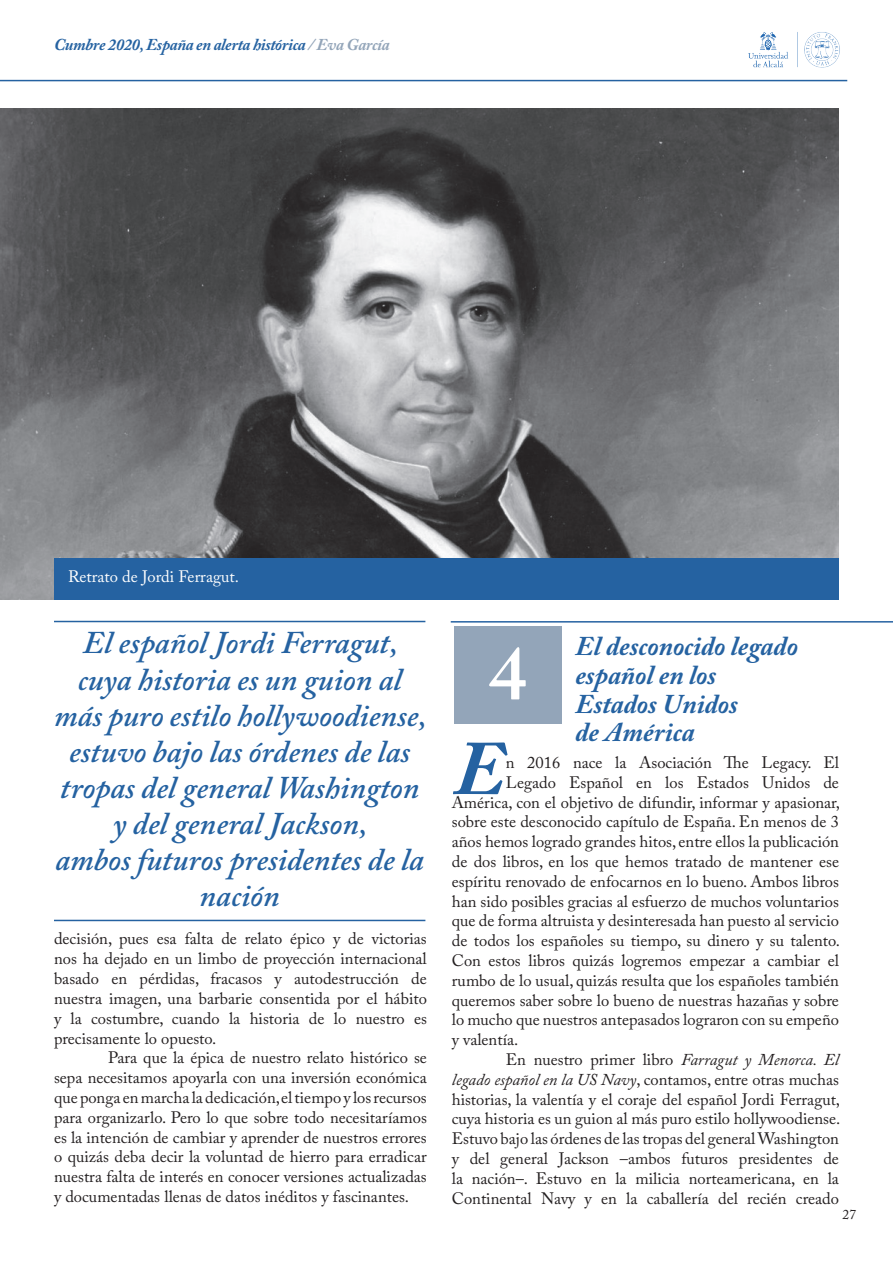
<style>
.page{position:relative;width:893px;height:1263px;background:#fff}
.page>*{position:absolute;margin:0;border:0;box-sizing:border-box;transform-origin:0 0}
.t1{font:600 76.5px "Adobe Caslon Pro";color:#fff}
.t2{font:italic 700 76.5px "Adobe Caslon Pro";color:#2562a1}
.t3{font:italic 600 31.5px/36px "Adobe Caslon Pro";color:#2562a1;text-align:center}
.t4{font:italic 700 27px/28.5px "Adobe Caslon Pro";color:#2562a1}
.t5{font:16.5px/19.8px "Adobe Caslon Pro";color:#231f20;text-align:justify}
.t6{font:italic 700 16.5px "Adobe Caslon Pro";letter-spacing:-.02em;color:#2562a1}
.t7{font:16.5px "Adobe Caslon Pro";color:#fff}
.t8{font:13.5px "Adobe Caslon Pro";color:#231f20}
.s1{color:#93a5b9}
.s2{font-style:italic}
</style>
<div class="page">
<hr style="left:0;top:80px;width:847px;height:1px;background:#2562a1">
<hr style="left:54px;top:621px;width:371px;height:1px;background:#2562a1">
<hr style="left:54px;top:920px;width:371px;height:1px;background:#2562a1">
<img style="left:748px;top:32px;width:92px;height:36px">
<hr style="left:451px;top:621px;width:442px;height:2px;background:#2562a1">
<div style="left:454px;top:626px;width:107px;height:97px;background:#93a5b9"></div>
<img style="left:0;top:108px;width:839px;height:492px">
<div style="left:54px;top:558px;width:785px;height:42px;background:#2562a1"></div>
<p class="t6" style="left:54px;top:34px;width:337px">Cumbre 2020, España en alerta histórica <span class="s1">/ Eva García</span></p>
<p class="t7" style="left:68px;top:567px;width:172px">Retrato de Jordi Ferragut.</p>
<h2 class="t3" style="left:54px;top:625px;width:374px">El español Jordi Ferragut, cuya historia es un guion al más puro estilo hollywoodiense, estuvo bajo las órdenes de las tropas del general Washington y del general Jackson,<br>ambos futuros presidentes de la nación</h2>
<p class="t5" style="left:54px;top:929px;width:374px">decisión, pues esa falta de relato épico y de victorias nos ha dejado en un limbo de proyección internacional basado en pérdidas, fracasos y autodestrucción de nuestra imagen, una barbarie consentida por el hábito y la costumbre, cuando la historia de lo nuestro es precisamente lo opuesto.</p>
<p class="t5" style="left:54px;top:1048px;width:374px;text-indent:54px">Para que la épica de nuestro relato histórico se sepa necesitamos apoyarla con una inversión económica que ponga en marcha la dedicación, el tiempo y los recursos para organizarlo. Pero lo que sobre todo necesitaríamos es la intención de cambiar y aprender de nuestros errores o quizás deba decir la voluntad de hierro para erradicar nuestra falta de interés en conocer versiones actualizadas y documentadas llenas de datos inéditos y fascinantes.</p>
<h1 class="t1" style="left:488px;top:628px;width:40px">4</h1>
<h3 class="t4" style="left:575px;top:632px;width:224px">El desconocido legado español en los<br>Estados Unidos<br>de América</h3>
<h1 class="t2" style="left:454px;top:723px;width:53px">E</h1>
<p class="t5" style="left:506px;top:752px;width:335px">n 2016 nace la Asociación The Legacy. El</p>
<p class="t5" style="left:506px;top:772px;width:335px">Legado Español en los Estados Unidos de</p>
<p class="t5" style="left:452px;top:792px;width:390px">América, con el objetivo de difundir, informar y apasionar,</p>
<p class="t5" style="left:452px;top:812px;width:389px">sobre este desconocido capítulo de España. En menos de 3</p>
<p class="t5" style="left:452px;top:831px;width:389px">años hemos logrado grandes hitos, entre ellos la publicación</p>
<p class="t5" style="left:452px;top:851px;width:389px">de dos libros, en los que hemos tratado de mantener ese</p>
<p class="t5" style="left:452px;top:871px;width:389px">espíritu renovado de enfocarnos en lo bueno. Ambos libros</p>
<p class="t5" style="left:452px;top:891px;width:389px">han sido posibles gracias al esfuerzo de muchos voluntarios</p>
<p class="t5" style="left:452px;top:911px;width:389px">que de forma altruista y desinteresada han puesto al servicio</p>
<p class="t5" style="left:452px;top:930px;width:390px">de todos los españoles su tiempo, su dinero y su talento.</p>
<p class="t5" style="left:452px;top:950px;width:389px">Con estos libros quizás logremos empezar a cambiar el</p>
<p class="t5" style="left:452px;top:970px;width:389px">rumbo de lo usual, quizás resulta que los españoles también</p>
<p class="t5" style="left:452px;top:990px;width:389px">queremos saber sobre lo bueno de nuestras hazañas y sobre</p>
<p class="t5" style="left:452px;top:1010px;width:389px">lo mucho que nuestros antepasados lograron con su empeño</p>
<p class="t5" style="left:452px;top:1029px;width:68px">y valentía.</p>
<p class="t5" style="left:506px;top:1049px;width:335px">En nuestro primer libro <span class="s2">Farragut y Menorca. El</span></p>
<p class="t5" style="left:452px;top:1069px;width:389px"><span class="s2">legado español en la US Navy</span>, contamos, entre otras muchas</p>
<p class="t5" style="left:452px;top:1089px;width:390px">historias, la valentía y el coraje del español Jordi Ferragut,</p>
<p class="t5" style="left:452px;top:1109px;width:390px">cuya historia es un guion al más puro estilo hollywoodiense.</p>
<p class="t5" style="left:452px;top:1128px;width:389px">Estuvo bajo las órdenes de las tropas del general Washington</p>
<p class="t5" style="left:452px;top:1148px;width:389px">y del general Jackson –ambos futuros presidentes de</p>
<p class="t5" style="left:452px;top:1168px;width:389px">la nación–. Estuvo en la milicia norteamericana, en la</p>
<p class="t5" style="left:452px;top:1188px;width:389px">Continental Navy y en la caballería del recién creado</p>
<p class="t8" style="left:843px;top:1206px;width:15px">27</p>
</div>
